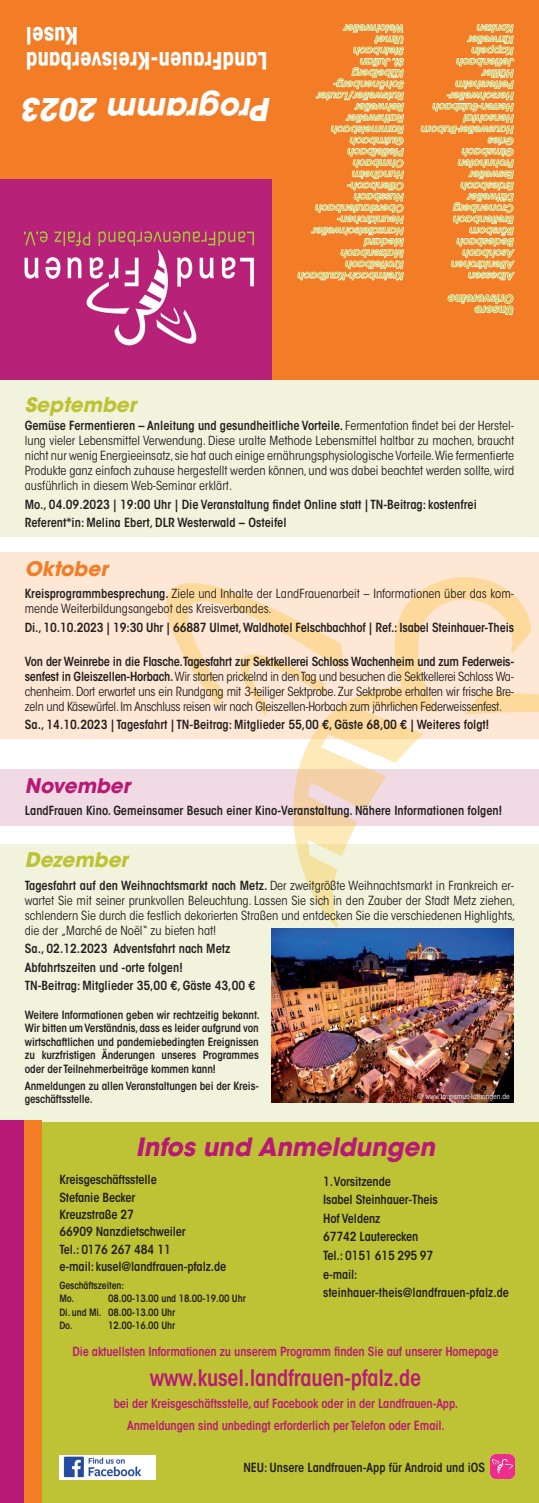
<style>
.page{position:relative;width:539px;height:1503px;background:#fff}
.page>*{position:absolute;margin:0;border:0;box-sizing:border-box;transform-origin:0 0}
.t1{font:italic 700 31.25px "ITC Avant Garde Std";color:#fff}
.t2{font:italic 700 25px "ITC Avant Garde Std";color:#b91976}
.t3{font:700 condensed 23.75px/25px "ITC Avant Garde Std";color:#fff;text-align:right}
.t4{font:600 condensed 22.5px "ITC Avant Garde Std";letter-spacing:-.01em;color:#b91976}
.t5{font:italic 700 20px "ITC Avant Garde Std";color:#bdc334}
.t6{font:italic 700 20px "ITC Avant Garde Std";color:#b91976}
.t7{font:italic 700 20px "ITC Avant Garde Std";color:#f37d26}
.t8{font:condensed 12.5px/15px "ITC Avant Garde Std";color:#231f20;text-align:justify}
.t9{font:600 condensed 12.5px/18.5px "ITC Avant Garde Std";color:#231f20}
.t10{font:600 condensed 12.5px/22.1px "ITC Avant Garde Std";letter-spacing:-.01em;color:#b91976;text-align:center}
.t11{font:600 condensed 11.25px/13.5px "ITC Avant Garde Std";letter-spacing:-.01em;color:#231f20;text-align:justify}
.t12{font:italic 700 11.25px/11.2px "ITC Avant Garde Std";color:#c9cc5e}
.t13{font:italic 600 10px/11.2px "ITC Avant Garde Std";color:#c9cc5e}
.t14{font:600 condensed 10px/13.5px "ITC Avant Garde Std";letter-spacing:-.01em;color:#231f20}
.t15{font:condensed 7.5px "ITC Avant Garde Std";color:#fff}
.s1{font-weight:600}
</style>
<div class="page">
<div style="left:0;top:769px;width:539px;height:56px;background:#f0dae3"></div>
<div style="left:42px;top:1120px;width:497px;height:382px;background:#bdc334"></div>
<div style="left:0;top:552px;width:539px;height:186px;background:#fee8d5"></div>
<div style="left:0;top:379px;width:539px;height:158px;background:#f2f3dd"></div>
<div style="left:0;top:843px;width:539px;height:278px;background:#f2f3dd"></div>
<svg style="left:293px;top:577px;width:238px;height:350px"></svg>
<svg style="left:464px;top:692px;width:75px;height:117px"></svg>
<svg style="left:166px;top:583px;width:179px;height:133px"></svg>
<div style="left:0;top:1120px;width:25px;height:382px;background:#b91976"></div>
<div style="left:24px;top:1120px;width:18px;height:382px;background:#f37d26"></div>
<div style="left:0;top:0;width:539px;height:379px;background:#f37d26"></div>
<svg style="left:447px;top:294px;width:67px;height:21px"></svg>
<svg style="left:420px;top:24px;width:94px;height:256px"></svg>
<svg style="left:297px;top:24px;width:107px;height:256px"></svg>
<div style="left:59px;top:1454px;width:96px;height:25px;background:#fff"></div>
<img style="left:63px;top:1456px;width:78px;height:21px">
<img style="left:0;top:180px;width:272px;height:199px">
<img style="left:272px;top:928px;width:241px;height:174px">
<img style="left:490px;top:1454px;width:24px;height:24px">
<h3 class="t3" style="left:268px;top:74px;width:243px;rotate:-180deg">LandFrauen-Kreisverband<br>Kusel</h3>
<h1 class="t1" style="left:272px;top:130px;width:250px;rotate:-180deg">Programm 2023</h1>
<p class="t13" style="left:404px;top:281px;width:108px;rotate:-180deg">Kreimbach-Kaulbach<br>Krottelbach<br>Matzenbach<br>Medard<br>Nanzdietschweiler<br>Neunkirchen-<br>Oberstaufenbach<br>Nussbach<br>Offenbach-<br>Hundheim<br>Ohmbach<br>Pfeffelbach<br>Quirnbach<br>Rammelsbach<br>Rathsweiler<br>Rehweiler<br>Rutsweiler/Lauter<br>Schönenberg-<br>Kübelberg<br>St. Julian<br>Steinbach<br>Ulmet<br>Welchweiler</p>
<p class="t13" style="left:514px;top:281px;width:94px;rotate:-180deg">Albessen<br>Altenkirchen<br>Aschbach<br>Bedesbach<br>Börsborn<br>Breitenbach<br>Cronenberg<br>Dittweiler<br>Erdesbach<br>Essweiler<br>Frohnhofen<br>Gimsbach<br>Gries<br>Hausweiler-Buborn<br>Henschtal<br>Herren-Sulzbach<br>Herschweiler-<br>Pettersheim<br>Hüffler<br>Jettenbach<br>Kappeln<br>Kirrweiler<br>Konken</p>
<p class="t12" style="left:514px;top:316px;width:67px;rotate:-180deg">Unsere<br>Ortsvereine</p>
<h3 class="t5" style="left:25px;top:391px;width:113px">September</h3>
<p class="t8" style="left:25px;top:418px;width:490px"><span class="s1">Gemüse Fermentieren – Anleitung und gesundheitliche Vorteile.</span> Fermentation findet bei der Herstel&shy;lung vieler Lebensmittel Verwendung. Diese uralte Methode Lebensmittel haltbar zu machen, braucht nicht nur wenig Energieeinsatz, sie hat auch einige ernährungsphysiologische Vorteile.Wie fermentierte Produkte ganz einfach zuhause hergestellt werden können, und was dabei beachtet werden sollte, wird ausführlich in diesem Web-Seminar erklärt.</p>
<p class="t9" style="left:25px;top:495px;width:453px">Mo., 04.09.2023 | 19:00 Uhr | Die Veranstaltung findet Online statt | TN-Beitrag: kostenfrei<br>Referent*in: Melina Ebert, DLR Westerwald – Osteifel</p>
<h3 class="t7" style="left:25px;top:556px;width:84px">Oktober</h3>
<p class="t8" style="left:25px;top:586px;width:490px"><span class="s1">Kreisprogrammbesprechung.</span> Ziele und Inhalte der LandFrauenarbeit – Informationen über das kom&shy;mende Weiterbildungsangebot des Kreisverbandes.</p>
<p class="t9" style="left:25px;top:618px;width:490px">Di., 10.10.2023 | 19:30 Uhr | 66887 Ulmet, Waldhotel Felschbachhof | Ref.: Isabel Steinhauer-Theis</p>
<p class="t8" style="left:25px;top:653px;width:491px"><span class="s1">Von der Weinrebe in die Flasche.Tagesfahrt zur Sektkellerei Schloss Wachenheim und zum Federweis&shy;senfest in Gleiszellen-Horbach.</span> Wir starten prickelnd in den Tag und besuchen die Sektkellerei Schloss Wa&shy;chenheim. Dort erwartet uns ein Rundgang mit 3-teiliger Sektprobe. Zur Sektprobe erhalten wir frische Bre&shy;zeln und Käsewürfel. Im Anschluss reisen wir nach Gleiszellen-Horbach zum jährlichen Federweissenfest.</p>
<p class="t9" style="left:25px;top:715px;width:466px">Sa., 14.10.2023 | Tagesfahrt | TN-Beitrag: Mitglieder 55,00 €, Gäste 68,00 € | Weiteres folgt!</p>
<h3 class="t6" style="left:25px;top:772px;width:107px">November</h3>
<p class="t9" style="left:25px;top:801px;width:478px">LandFrauen Kino. Gemeinsamer Besuch einer Kino-Veranstaltung. Nähere Informationen folgen!</p>
<h3 class="t5" style="left:25px;top:847px;width:104px">Dezember</h3>
<p class="t8" style="left:25px;top:877px;width:492px"><span class="s1">Tagesfahrt auf den Weihnachtsmarkt nach Metz.</span> Der zweitgrößte Weihnachtsmarkt in Frankreich er&shy;wartet Sie mit seiner prunkvollen Beleuchtung. Lassen Sie sich in den Zauber der Stadt Metz ziehen, schlendern Sie durch die festlich dekorierten Straßen und entdecken Sie die verschiedenen Highlights, die der „Marché de Noël“ zu bieten hat!</p>
<p class="t9" style="left:25px;top:939px;width:232px">Sa., 02.12.2023 Adventsfahrt nach Metz<br>Abfahrtszeiten und -orte folgen!<br>TN-Beitrag: Mitglieder 35,00 €, Gäste 43,00 €</p>
<p class="t11" style="left:25px;top:1007px;width:237px">Weitere Informationen geben wir rechtzeitig bekannt.<br>Wir bitten um Verständnis, dass es leider aufgrund von wirtschaftlichen und pandemiebedingten Ereignissen zu kurzfristigen Änderungen unseres Programmes oder der Teilnehmerbeiträge kommen kann!</p>
<p class="t11" style="left:25px;top:1078px;width:235px">Anmeldungen zu allen Veranstaltungen bei der Kreis&shy;geschäftsstelle.</p>
<h2 class="t2" style="left:136px;top:1130px;width:300px">Infos und Anmeldungen</h2>
<p class="t9" style="left:59px;top:1171px;width:168px;line-height:17.2px">Kreisgeschäftsstelle<br>Stefanie Becker<br>Kreuzstraße 27<br>66909 Nanzdietschweiler<br>Tel.: 0176 267 484 11<br>e-mail: kusel@landfrauen-pfalz.de</p>
<p class="t15" style="left:417px;top:1092px;width:94px">© www.tourismus-lothringen.de</p>
<p class="t9" style="left:323px;top:1171px;width:187px">1. Vorsitzende<br>Isabel Steinhauer-Theis<br>Hof Veldenz<br>67742 Lauterecken<br>Tel.: 0151 615 295 97<br>e-mail: steinhauer-theis@landfrauen-pfalz.de</p>
<p class="t14" style="left:59px;top:1278px;width:66px">Geschäftszeiten:<br>Mo.</p>
<p class="t14" style="left:59px;top:1291px;width:188px;text-indent:49px">08.00-13.00 und 18.00-19.00 Uhr<br>Di. und Mi. 08.00-13.00 Uhr<br>Do.</p>
<p class="t14" style="left:108px;top:1318px;width:69px">12.00-16.00 Uhr</p>
<p class="t10" style="left:72px;top:1339px;width:427px">Die aktuellsten Informationen zu unserem Programm finden Sie auf unserer Homepage</p>
<h3 class="t4" style="left:150px;top:1363px;width:272px">www.kusel.landfrauen-pfalz.de</h3>
<p class="t10" style="left:114px;top:1392px;width:346px">bei der Kreisgeschäftsstelle, auf Facebook oder in der Landfrauen-App.<br>Anmeldungen sind unbedingt erforderlich per Telefon oder Email.</p>
<p class="t9" style="left:243px;top:1457px;width:243px">NEU: Unsere Landfrauen-App für Android und iOS</p>
</div>
